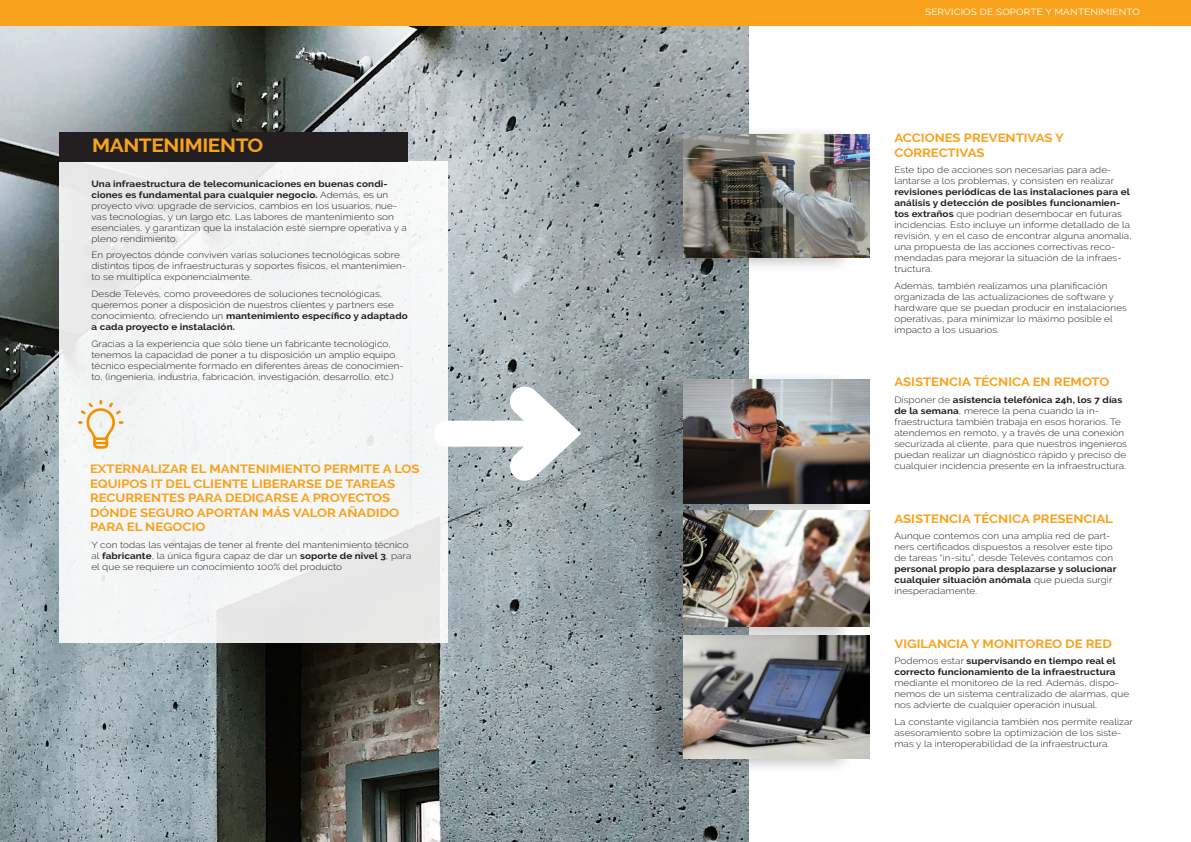
<style>
.page{position:relative;width:1191px;height:842px;background:#fff}
.page>*{position:absolute;margin:0;border:0;box-sizing:border-box;transform-origin:0 0}
.t1{font:700 19px "Raleway";letter-spacing:-.02em;color:#f9a21c;scale:1.1 1}
.t2{font:700 12px/14.4px "Raleway";color:#f9a21c;scale:1.1 1}
.t3{font:300 9px/11px "Raleway";letter-spacing:.01em;color:#231f20;scale:1.1 1}
.t4{font:9px "Raleway";letter-spacing:.02em;color:#fff;scale:1.1 1}
.s1{font-weight:700}
</style>
<div class="page">
<img style="left:0;top:26px;width:748px;height:816px">
<div style="left:0;top:0;width:1191px;height:26px;background:#f9a21c"></div>
<svg style="left:59px;top:161px;width:389px;height:482px;fill:#f4f6f6"></svg>
<div style="left:446px;top:421px;width:113px;height:26px;background:#fff"></div>
<svg style="left:483px;top:359px;width:120px;height:149px"></svg>
<div style="left:59px;top:133px;width:348px;height:29px;background:#231f20"></div>
<div style="left:642px;top:371px;width:211px;height:149px;background:#231f20;opacity:.27"></div>
<img style="left:683px;top:380px;width:186px;height:123px">
<div style="left:642px;top:126px;width:211px;height:148px;background:#231f20;opacity:.27"></div>
<img style="left:683px;top:134px;width:186px;height:124px">
<div style="left:642px;top:627px;width:211px;height:148px;background:#231f20;opacity:.27"></div>
<img style="left:683px;top:635px;width:186px;height:123px">
<div style="left:642px;top:502px;width:211px;height:141px;background:#231f20;opacity:.27"></div>
<img style="left:683px;top:510px;width:186px;height:117px">
<svg style="left:78px;top:399px;width:46px;height:50px"></svg>
<p class="t1" style="left:92px;top:134px;width:157px">MANTENIMIENTO</p>
<p class="t3" style="left:91px;top:178px;width:288px"><span class="s1">Una infraestructura de telecomunicaciones en buenas condi&shy;ciones es fundamental para cualquier negocio.</span> Además, es un proyecto vivo: upgrade de servicios, cambios en los usuarios, nue&shy;vas tecnologías, y un largo etc. Las labores de mantenimiento son esenciales, y garantizan que la instalación esté siempre operativa y a pleno rendimiento.</p>
<p class="t3" style="left:91px;top:249px;width:287px">En proyectos dónde conviven varias soluciones tecnológicas sobre distintos tipos de infraestructuras y soportes físicos, el mantenimien&shy;to se multiplica exponencialmente.</p>
<p class="t3" style="left:91px;top:288px;width:289px">Desde Televés, como proveedores de soluciones tecnológicas, queremos poner a disposición de nuestros clientes y partners ese conocimiento, ofreciendo un <span class="s1">mantenimiento específico y adaptado a cada proyecto e instalación.</span></p>
<p class="t3" style="left:91px;top:338px;width:285px">Gracias a la experiencia que sólo tiene un fabricante tecnológico, tenemos la capacidad de poner a tu disposición un amplio equipo técnico especialmente formado en diferentes áreas de conocimien&shy;to, (ingeniería, industria, fabricación, investigación, desarrollo, etc.)</p>
<p class="t2" style="left:90px;top:462px;width:301px">EXTERNALIZAR EL MANTENIMIENTO PERMITE A LOS EQUIPOS IT DEL CLIENTE LIBERARSE DE TAREAS RECURRENTES PARA DEDICARSE A PROYECTOS DÓNDE SEGURO APORTAN MÁS VALOR AÑADIDO PARA EL NEGOCIO</p>
<p class="t3" style="left:91px;top:539px;width:292px">Y con todas las ventajas de tener al frente del mantenimiento técnico al <span class="s1">fabricante</span>, la única figura capaz de dar un <span class="s1">soporte de nivel 3</span>, para el que se requiere un conocimiento 100% del producto</p>
<p class="t4" style="left:925px;top:6px;width:197px">SERVICIOS DE SOPORTE Y MANTENIMIENTO</p>
<p class="t2" style="left:894px;top:131px;width:156px">ACCIONES PREVENTIVAS Y<br>CORRECTIVAS</p>
<p class="t3" style="left:894px;top:165px;width:217px">Este tipo de acciones son necesarias para ade&shy;lantarse a los problemas, y consisten en realizar <span class="s1">revisiones periódicas de las instalaciones para el análisis y detección de posibles funcionamien&shy;tos extraños</span> que podrían desembocar en futuras incidencias. Esto incluye un informe detallado de la revisión, y en el caso de encontrar alguna anomalía, una propuesta de las acciones correctivas reco&shy;mendadas para mejorar la situación de la infraes&shy;tructura.</p>
<p class="t3" style="left:894px;top:280px;width:213px">Además, también realizamos una planificación organizada de las actualizaciones de software y hardware que se puedan producir en instalaciones operativas, para minimizar lo máximo posible el impacto a los usuarios.</p>
<p class="t2" style="left:894px;top:375px;width:197px">ASISTENCIA TÉCNICA EN REMOTO</p>
<p class="t3" style="left:894px;top:394px;width:213px">Disponer de <span class="s1">asistencia telefónica 24h, los 7 días de la semana</span>, merece la pena cuando la in&shy;fraestructura también trabaja en esos horarios. Te atendemos en remoto, y a través de una conexión securizada al cliente, para que nuestros ingenieros puedan realizar un diagnóstico rápido y preciso de cualquier incidencia presente en la infraestructura.</p>
<p class="t2" style="left:894px;top:511px;width:200px">ASISTENCIA TÉCNICA PRESENCIAL</p>
<p class="t3" style="left:894px;top:530px;width:203px">Aunque contemos con una amplia red de part&shy;ners certificados dispuestos a resolver este tipo de tareas “in-situ”, desde Televés contamos con <span class="s1">personal propio para desplazarse y solucionar cualquier situación anómala</span> que pueda surgir inesperadamente.</p>
<p class="t2" style="left:894px;top:636px;width:199px">VIGILANCIA Y MONITOREO DE RED</p>
<p class="t3" style="left:894px;top:656px;width:215px">Podemos estar <span class="s1">supervisando en tiempo real el correcto funcionamiento de la infraestructura </span>mediante el monitoreo de la red. Además, dispo&shy;nemos de un sistema centralizado de alarmas, que nos advierte de cualquier operación inusual.</p>
<p class="t3" style="left:894px;top:716px;width:218px">La constante vigilancia también nos permite realizar asesoramiento sobre la optimización de los siste&shy;mas y la interoperabilidad de la infraestructura.</p>
</div>
